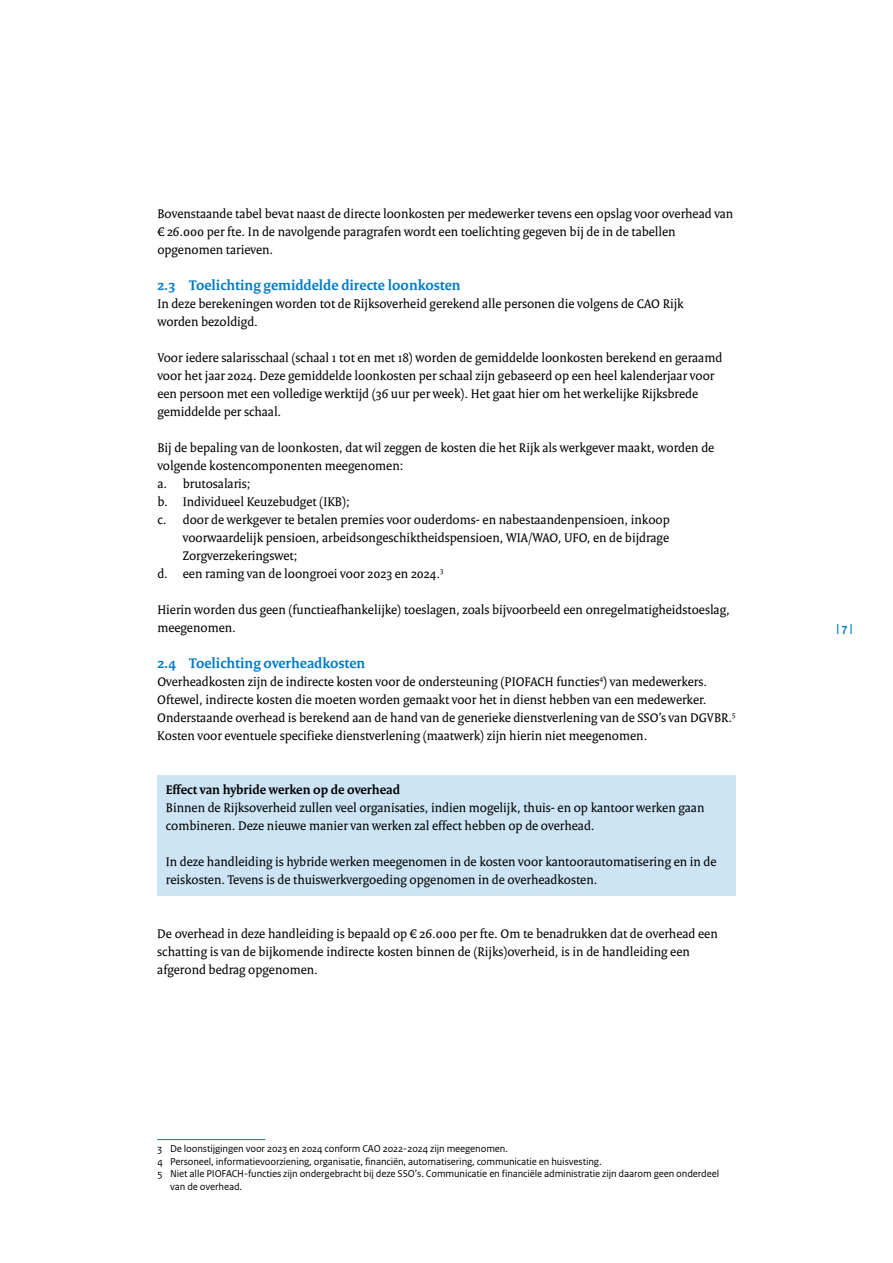
<style>
.page{position:relative;width:893px;height:1263px;background:#fff}
.page>*{position:absolute;margin:0;border:0;box-sizing:border-box;transform-origin:0 0}
.H3_Alineakop_Serif{font:700 15px "Rijksoverheid Serif";color:#007bc7}
.P_Broodtekst_Serif{font:13.5px/18px "Rijksoverheid Serif";color:#000}
.P_RO_Broodtekst_Serif_Arcering_1-koloms{font:13.5px/18px "Rijksoverheid Serif";color:#000}
.P_RO_Broodtekst_Serif_Arcering_1-koloms-2{font:700 13.5px "Rijksoverheid Serif";color:#000}
.t1{font:700 12px "Rijksoverheid Sans Text";color:#007bc7}
.Voetnoot_BZK{font:10.5px/12.6px "Rijksoverheid Sans Text";letter-spacing:-.01em;color:#000}
</style>
<div class="page">
<div style="left:157px;top:775px;width:579px;height:31px;background:#cce4f4"></div>
<div style="left:157px;top:793px;width:579px;height:49px;background:#cce4f4"></div>
<div style="left:157px;top:829px;width:579px;height:31px;background:#cce4f4"></div>
<div style="left:157px;top:847px;width:579px;height:49px;background:#cce4f4"></div>
<hr style="left:157px;top:1139px;width:108px;height:1px;background:#007bc7">
<p class="P_Broodtekst_Serif" style="left:157px;top:204px;width:578px">Bovenstaande tabel bevat naast de directe loonkosten per medewerker tevens een opslag voor overhead van € 26.000 per fte. In de navolgende paragrafen wordt een toelichting gegeven bij de in de tabellen opgenomen tarieven.</p>
<h3 class="H3_Alineakop_Serif" style="left:157px;top:276px;width:305px">2.3 Toelichting gemiddelde directe loonkosten</h3>
<p class="P_Broodtekst_Serif" style="left:157px;top:294px;width:528px">In deze berekeningen worden tot de Rijksoverheid gerekend alle personen die volgens de CAO Rijk worden bezoldigd.</p>
<p class="P_Broodtekst_Serif" style="left:157px;top:348px;width:566px">Voor iedere salarisschaal (schaal 1 tot en met 18) worden de gemiddelde loonkosten berekend en geraamd voor het jaar 2024. Deze gemiddelde loonkosten per schaal zijn gebaseerd op een heel kalenderjaar voor een persoon met een volledige werktijd (36 uur per week). Het gaat hier om het werkelijke Rijksbrede gemiddelde per schaal.</p>
<p class="P_Broodtekst_Serif" style="left:157px;top:438px;width:559px">Bij de bepaling van de loonkosten, dat wil zeggen de kosten die het Rijk als werkgever maakt, worden de volgende kostencomponenten meegenomen:</p>
<p class="P_Broodtekst_Serif" style="left:157px;top:474px;width:95px">a. brutosalaris;</p>
<p class="P_Broodtekst_Serif" style="left:157px;top:492px;width:194px">b. Individueel Keuzebudget (IKB);</p>
<p class="P_Broodtekst_Serif" style="left:183px;top:510px;width:488px;text-align:justify;text-indent:-26px">c. door de werkgever te betalen premies voor ouderdoms- en nabestaandenpensioen, inkoop voorwaardelijk pensioen, arbeidsongeschiktheidspensioen, WIA/WAO, UFO, en de bijdrage Zorgverzekeringswet;</p>
<p class="P_Broodtekst_Serif" style="left:157px;top:564px;width:288px">d. een raming van de loongroei voor 2023 en 2024.<sup>3</sup></p>
<p class="P_Broodtekst_Serif" style="left:157px;top:600px;width:574px">Hierin worden dus geen (functieafhankelijke) toeslagen, zoals bijvoorbeeld een onregelmatigheidstoeslag, meegenomen.</p>
<h3 class="H3_Alineakop_Serif" style="left:157px;top:654px;width:209px">2.4 Toelichting overheadkosten</h3>
<p class="P_Broodtekst_Serif" style="left:157px;top:672px;width:580px">Overheadkosten zijn de indirecte kosten voor de ondersteuning (PIOFACH functies<sup>4</sup>) van medewerkers.<br>Oftewel, indirecte kosten die moeten worden gemaakt voor het in dienst hebben van een medewerker.<br>Onderstaande overhead is berekend aan de hand van de generieke dienstverlening van de SSO’s van DGVBR.<sup>5<br></sup>Kosten voor eventuele specifieke dienstverlening (maatwerk) zijn hierin niet meegenomen.</p>
<p class="P_RO_Broodtekst_Serif_Arcering_1-koloms-2" style="left:166px;top:781px;width:236px">Effect van hybride werken op de overhead</p>
<p class="P_RO_Broodtekst_Serif_Arcering_1-koloms" style="left:166px;top:798px;width:540px">Binnen de Rijksoverheid zullen veel organisaties, indien mogelijk, thuis- en op kantoor werken gaan combineren. Deze nieuwe manier van werken zal effect hebben op de overhead.</p>
<p class="P_RO_Broodtekst_Serif_Arcering_1-koloms" style="left:166px;top:852px;width:552px">In deze handleiding is hybride werken meegenomen in de kosten voor kantoorautomatisering en in de reiskosten. Tevens is de thuiswerkvergoeding opgenomen in de overheadkosten.</p>
<p class="P_Broodtekst_Serif" style="left:157px;top:924px;width:562px">De overhead in deze handleiding is bepaald op € 26.000 per fte. Om te benadrukken dat de overhead een schatting is van de bijkomende indirecte kosten binnen de (Rijks)overheid, is in de handleiding een afgerond bedrag opgenomen.</p>
<p class="Voetnoot_BZK" style="left:157px;top:1142px;width:352px">3 De loonstijgingen voor 2023 en 2024 conform CAO 2022-2024 zijn meegenomen.</p>
<p class="Voetnoot_BZK" style="left:157px;top:1155px;width:446px">4 Personeel, informatievoorziening, organisatie, financiën, automatisering, communicatie en huisvesting.</p>
<p class="Voetnoot_BZK" style="left:170px;top:1168px;width:551px;text-indent:-13px">5 Niet alle PIOFACH-functies zijn ondergebracht bij deze SSO’s. Communicatie en financiële administratie zijn daarom geen onderdeel van de overhead.</p>
<p class="t1" style="left:837px;top:621px;width:18px">| 7 |</p>
</div>
